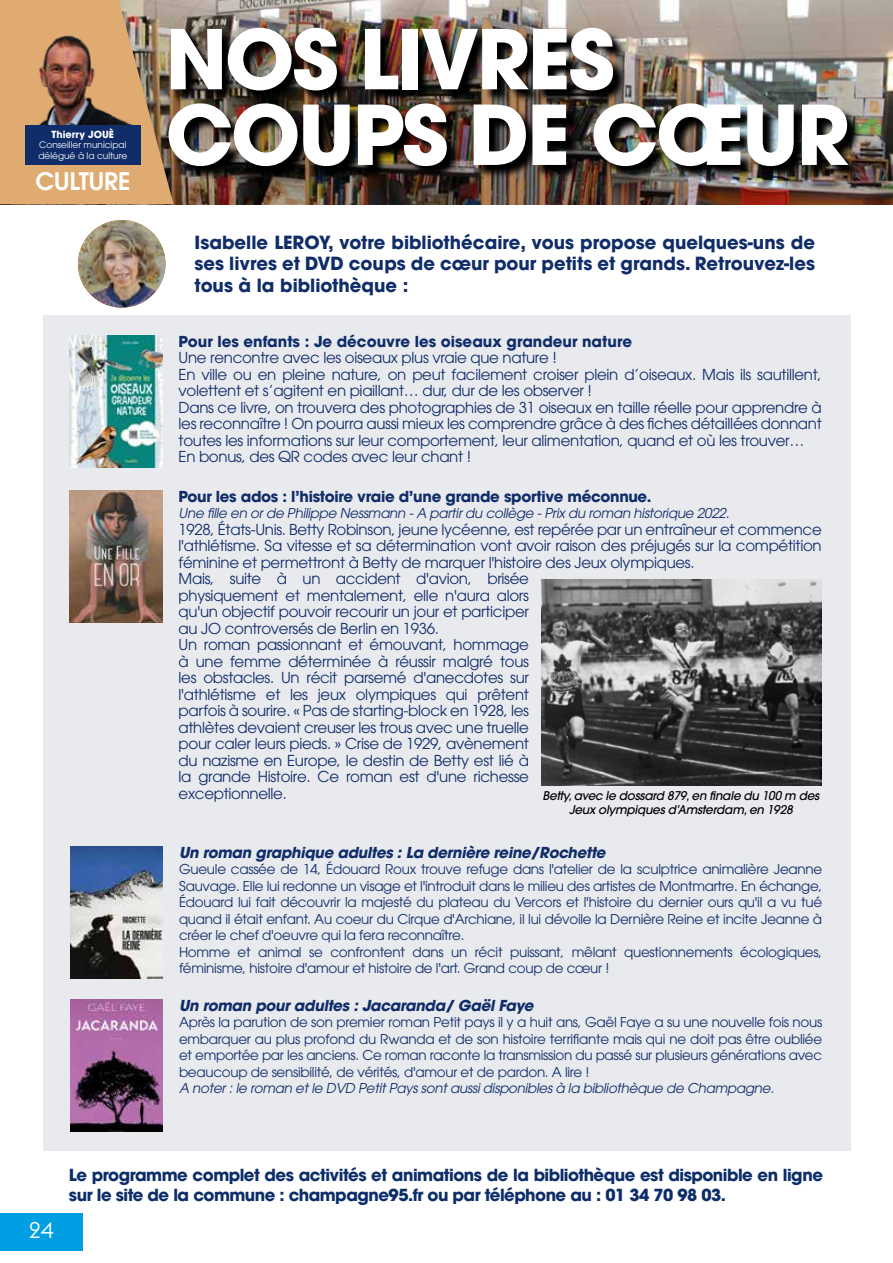
<style>
.page{position:relative;width:893px;height:1263px;background:#fff}
.page>*{position:absolute;margin:0;border:0;box-sizing:border-box;transform-origin:0 0}
.t1{font:700 81.6px/75.6px "ITC Avant Garde Std";letter-spacing:-.03em;color:#fff}
.t2{font:600 24px "ITC Avant Garde Std";color:#fff}
.t3{font:300 22.5px "Euclid Flex";color:#fff}
.t4{font:700 18px/21.6px "ITC Avant Garde Std";color:#102d69;text-align:justify}
.t5{font:700 16.5px/19.8px "ITC Avant Garde Std";letter-spacing:-.03em;color:#0c2d69}
.t6{font:15px/16.5px "ITC Avant Garde Std";letter-spacing:-.02em;color:#102d69}
.t7{font:italic 700 15px "ITC Avant Garde Std";color:#102d69}
.t8{font:700 15px "ITC Avant Garde Std";letter-spacing:-.02em;color:#102d69}
.t9{font:700 15px "ITC Avant Garde Std";color:#102d69}
.t10{font:13.5px/16.5px "ITC Avant Garde Std";letter-spacing:-.02em;color:#102d69}
.t11{font:italic 13.5px "ITC Avant Garde Std";color:#102d69}
.t12{font:italic 500 12px/14.4px "ITC Avant Garde Std";letter-spacing:-.02em;color:#020203;text-align:center}
.t13{font:700 9.75px "ITC Avant Garde Std";color:#fff}
.t14{font:9px/10.8px "ITC Avant Garde Std";color:#fff}
</style>
<div class="page">
<div style="left:0;top:1213px;width:83px;height:38px;background:#009fe3"></div>
<img style="left:174px;top:0;width:719px;height:204px">
<img style="left:0;top:0;width:174px;height:204px">
<img style="left:0;top:22px;width:144px;height:104px">
<div style="left:25px;top:125px;width:116px;height:40px;background:#102d69"></div>
<div style="left:43px;top:315px;width:807px;height:835px;background:#e9eaee"></div>
<img style="left:70px;top:335px;width:92px;height:133px">
<img style="left:70px;top:490px;width:92px;height:133px">
<img style="left:70px;top:846px;width:93px;height:133px">
<img style="left:70px;top:999px;width:93px;height:133px">
<img style="left:78px;top:220px;width:88px;height:88px;border-radius:44px">
<img style="left:170px;top:30px;width:692px;height:150px">
<img style="left:542px;top:580px;width:280px;height:205px">
<p class="t13" style="left:52px;top:128px;width:64px">Thierry JOUÈ</p>
<p class="t14" style="left:38px;top:140px;width:90px">Conseiller municipal délégué à la culture</p>
<h2 class="t2" style="left:35px;top:165px;width:97px">CULTURE</h2>
<h1 class="t1" style="left:166px;top:20px;width:686px">NOS LIVRES<br>COUPS DE CŒUR</h1>
<p class="t4" style="left:195px;top:231px;width:622px">Isabelle LEROY, votre bibliothécaire, vous propose quelques-uns de ses livres et DVD coups de cœur pour petits et grands. Retrouvez-les tous à la bibliothèque :</p>
<p class="t9" style="left:179px;top:331px;width:455px">Pour les enfants : Je découvre les oiseaux grandeur nature</p>
<p class="t6" style="left:179px;top:349px;width:645px">Une rencontre avec les oiseaux plus vraie que nature !<br>En ville ou en pleine nature, on peut facilement croiser plein d’oiseaux. Mais ils sautillent, volettent et s’agitent en piaillant… dur, dur de les observer !<br>Dans ce livre, on trouvera des photographies de 31 oiseaux en taille réelle pour apprendre à les reconnaître ! On pourra aussi mieux les comprendre grâce à des fiches détaillées donnant toutes les informations sur leur comportement, leur alimentation, quand et où les trouver… En bonus, des QR codes avec leur chant !</p>
<p class="t8" style="left:179px;top:486px;width:475px">Pour les ados : l’histoire vraie d’une grande sportive méconnue.</p>
<p class="t11" style="left:179px;top:505px;width:555px">Une fille en orde Philippe Nessmann -A partirdu collège -Prix du roman historique 2022.</p>
<p class="t6" style="left:179px;top:521px;width:645px">1928, États-Unis. Betty Robinson, jeune lycéenne, est repérée par un entraîneur et commence l'athlétisme. Sa vitesse et sa détermination vont avoir raison des préjugés sur la compétition féminine et permettront à Betty de marquer l'histoire des Jeux olympiques.<br>Mais, suite à un accident d'avion, brisée<br>physiquement et mentalement, elle n'aura alors<br>qu'un objectif pouvoir recourir un jour et participer<br>au JO controversés de Berlin en 1936.<br>Un roman passionnant et émouvant, hommage<br>à une femme déterminée à réussir malgré tous<br>les obstacles. Un récit parsemé d'anecdotes sur<br>l'athlétisme et les jeux olympiques qui prêtent<br>parfois à sourire. « Pas de starting-block en 1928, les<br>athlètes devaient creuser les trous avec une truelle<br>pour caler leurs pieds. » Crise de 1929, avènement<br>du nazisme en Europe, le destin de Betty est lié à<br>la grande Histoire. Ce roman est d'une richesse<br>exceptionnelle.</p>
<p class="t12" style="left:542px;top:788px;width:278px">Betty, avec le dossard 879, en finale du 100 m des<br>Jeux olympiques d’Amsterdam, en 1928</p>
<p class="t7" style="left:179px;top:842px;width:431px">Un roman graphique adultes :La dernière reine/Rochette</p>
<p class="t10" style="left:179px;top:861px;width:645px">Gueule cassée de 14, Édouard Roux trouve refuge dans l'atelier de la sculptrice animalière Jeanne Sauvage. Elle lui redonne un visage et l'introduit dans le milieu des artistes de Montmartre. En échange, Édouard lui fait découvrir la majesté du plateau du Vercors et l'histoire du dernier ours qu'il a vu tué quand il était enfant. Au coeur du Cirque d'Archiane, il lui dévoile la Dernière Reine et incite Jeanne à créer le chef d'oeuvre qui la fera reconnaître.<br>Homme et animal se confrontent dans un récit puissant, mêlant questionnements écologiques, féminisme, histoire d'amour et histoire de l'art. Grand coup de cœur !</p>
<p class="t7" style="left:179px;top:995px;width:359px">Un roman pouradultes :Jacaranda/ GaëlFaye</p>
<p class="t10" style="left:179px;top:1014px;width:645px;text-align:justify">Après la parution de son premier roman Petit pays il y a huit ans, Gaël Faye a su une nouvelle fois nous embarquer au plus profond du Rwanda et de son histoire terrifiante mais qui ne doit pas être oubliée et emportée par les anciens. Ce roman raconte la transmission du passé sur plusieurs générations avec beaucoup de sensibilité, de vérités, d'amour et de pardon. A lire !</p>
<p class="t11" style="left:179px;top:1080px;width:599px">A noter:le roman etle DVD PetitPayssontaussidisponiblesà la bibliothèque de Champagne.</p>
<h3 class="t3" style="left:29px;top:1217px;width:27px">24</h3>
<p class="t5" style="left:69px;top:1165px;width:755px">Le programme complet des activités et animations de la bibliothèque est disponible en ligne sur le site de la commune : champagne95.fr ou par téléphone au : 01 34 70 98 03.</p>
</div>
